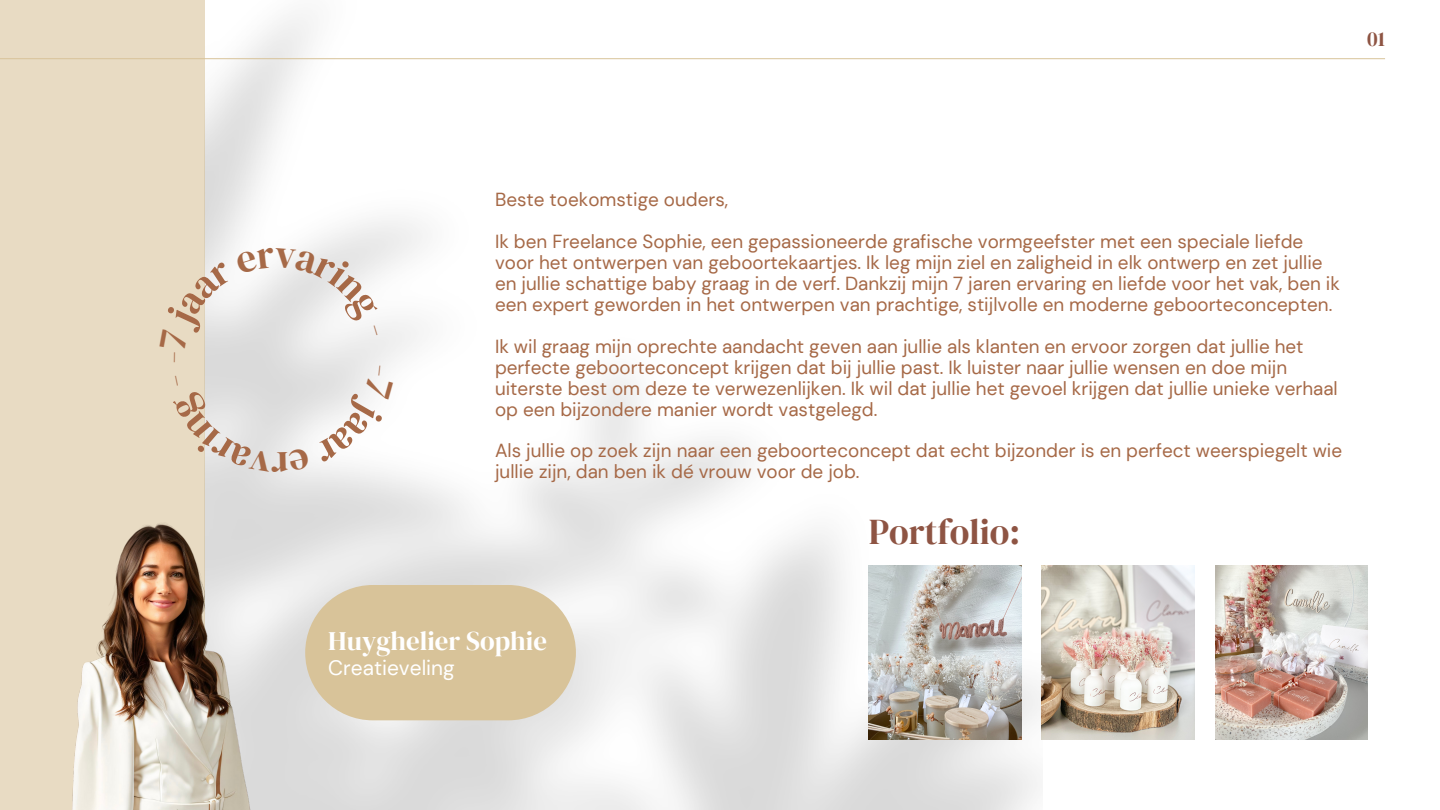
<style>
.page{position:relative;width:1440px;height:810px;background:#fff}
.page>*{position:absolute;margin:0;border:0;box-sizing:border-box;transform-origin:0 0}
.t1{font:36px "DM Serif Display";color:#8e5443}
.t2{font:26.8px "DM Serif Display";color:#fff}
.t3{font:21px "DM Serif Display";color:#8e5443}
.t4{font:20.9px "DM Sans";color:#fff}
.t5{font:18.9px/20.9px "DM Sans";color:#a66947}
</style>
<div class="page">
<img style="left:205px;top:17px;width:838px;height:793px">
<div style="left:0;top:0;width:205px;height:810px;background:#e8dbc3"></div>
<img style="left:72px;top:501px;width:215px;height:309px">
<div style="left:305px;top:585px;width:271px;height:135px;background:#d8c399;border-radius:68px"></div>
<hr style="left:0;top:58px;width:1385px;height:1px;background:#d8c399">
<img style="left:1215px;top:566px;width:152px;height:173px">
<img style="left:1042px;top:566px;width:152px;height:173px">
<img style="left:869px;top:566px;width:152px;height:173px">
<svg style="left:204px;top:247px;width:189px;height:225px"></svg>
<p class="t3" style="left:1367px;top:24px;width:19px">01</p>
<p class="t5" style="left:495px;top:190px;width:235px">Beste toekomstige ouders,</p>
<p class="t5" style="left:495px;top:231px;width:846px">Ik ben Freelance Sophie, een gepassioneerde grafische vormgeefster met een speciale liefde voor het ontwerpen van geboortekaartjes. Ik leg mijn ziel en zaligheid in elk ontwerp en zet jullie en jullie schattige baby graag in de verf. Dankzij mijn 7 jaren ervaring en liefde voor het vak, ben ik een expert geworden in het ontwerpen van prachtige, stijlvolle en moderne geboorteconcepten.</p>
<p class="t5" style="left:495px;top:336px;width:844px">Ik wil graag mijn oprechte aandacht geven aan jullie als klanten en ervoor zorgen dat jullie het perfecte geboorteconcept krijgen dat bij jullie past. Ik luister naar jullie wensen en doe mijn uiterste best om deze te verwezenlijken. Ik wil dat jullie het gevoel krijgen dat jullie unieke verhaal op een bijzondere manier wordt vastgelegd.</p>
<p class="t5" style="left:495px;top:441px;width:849px">Als jullie op zoek zijn naar een geboorteconcept dat echt bijzonder is en perfect weerspiegelt wie jullie zijn, dan ben ik dé vrouw voor de job.</p>
<p class="t2" style="left:328px;top:622px;width:220px">Huyghelier Sophie</p>
<p class="t4" style="left:328px;top:655px;width:128px">Creatieveling</p>
<p class="t1" style="left:869px;top:507px;width:153px">Portfolio:</p>
</div>
